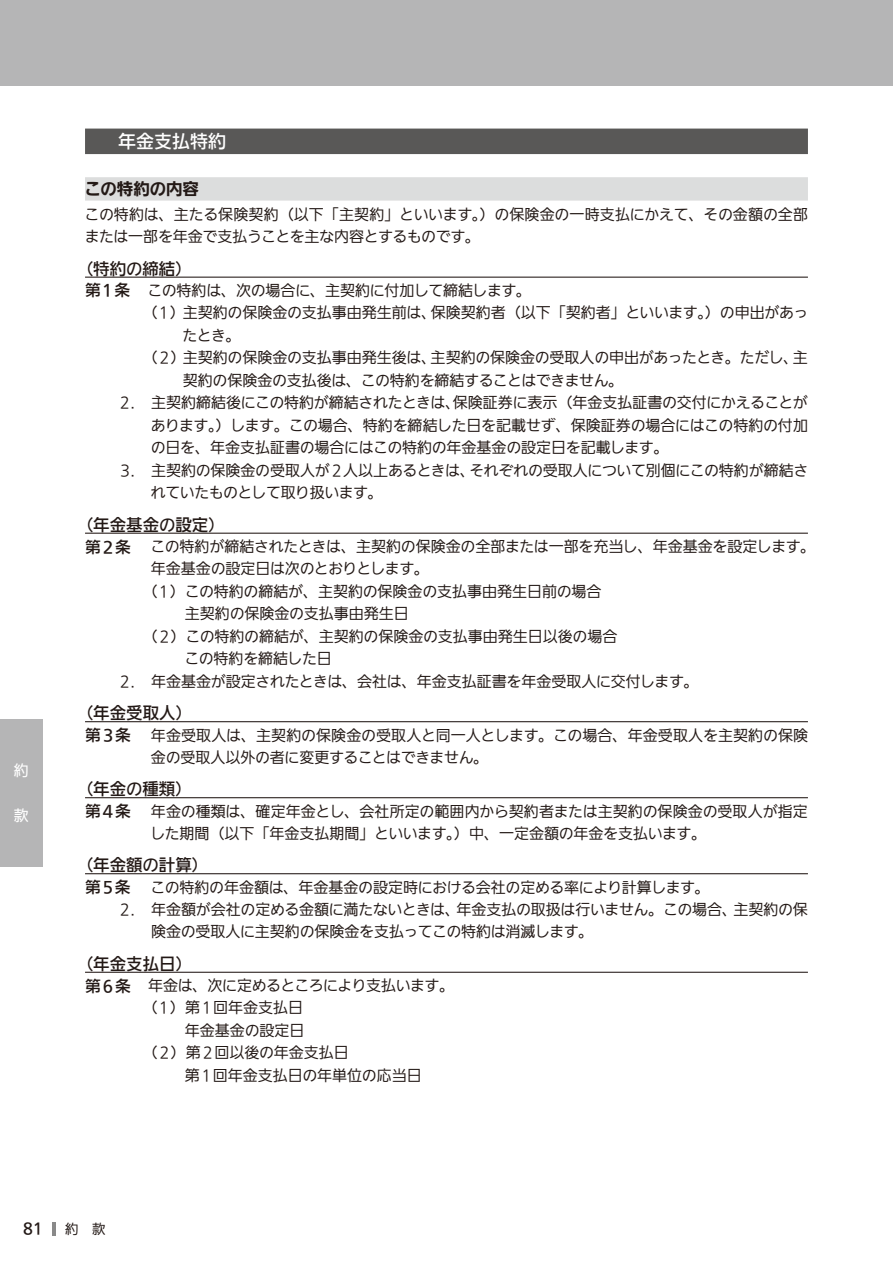
<style>
.page{position:relative;width:893px;height:1263px;background:#fff}
.page>*{position:absolute;margin:0;border:0;box-sizing:border-box;transform-origin:0 0}
.t1{font:500 18px "Iwa UD Go Hon Pro";color:#fff}
.t2{font:500 16.5px "Iwa UD Go Hon Pro";color:#231916}
.t3{font:700 16.5px "Iwa UD Go Dsp Pro";letter-spacing:-.01em;color:#231916}
.t4{font:500 15.75px "Iwa UD Go Dsp Pro";letter-spacing:-.045em;color:#231916}
.t5{font:100 15px/22.2px "Iwa UD Go Hon Pro";letter-spacing:-.015em;color:#231916}
.t6{font:100 15px "Iwa UD Go Hon Pro";letter-spacing:-.035em;color:#231916}
.t7{font:100 15px "Iwa UD Go Hon Pro";letter-spacing:-.04em;color:#231916}
.t8{font:500 15px "Iwa UD Go Hon Pro";color:#231916}
.t9{font:15px "Iwa UD Go Hon Pro RA";color:#fff}
.t10{font:100 13.5px "Iwa UD Go Hon Pro";color:#231916}
.s1{font-family:"Iwa UD Go Dsp Pro";font-weight:500;font-size:15.75px}
</style>
<div class="page">
<hr style="left:52px;top:1222px;width:3px;height:14px;background:#898989">
<div style="left:0;top:719px;width:43px;height:148px;background:#b5b5b6"></div>
<div style="left:0;top:0;width:893px;height:85px;background:#b5b5b6"></div>
<div style="left:85px;top:129px;width:723px;height:25px;background:#595857"></div>
<div style="left:85px;top:177px;width:723px;height:24px;background:#dcdddd"></div>
<hr style="left:85px;top:277px;width:723px;height:1px;background:#231916">
<hr style="left:85px;top:533px;width:723px;height:1px;background:#231916">
<hr style="left:85px;top:721px;width:723px;height:1px;background:#231916">
<hr style="left:85px;top:797px;width:723px;height:1px;background:#231916">
<hr style="left:85px;top:873px;width:723px;height:1px;background:#231916">
<hr style="left:85px;top:972px;width:723px;height:1px;background:#231916">
<p class="t9" style="left:14px;top:760px;width:15px">約</p>
<p class="t9" style="left:14px;top:805px;width:16px">款</p>
<p class="t1" style="left:118px;top:128px;width:110px">年金支払特約</p>
<p class="t3" style="left:85px;top:177px;width:116px">この特約の内容</p>
<p class="t5" style="left:85px;top:204px;width:725px">この特約は、主たる保険契約（以下「主契約」といいます。）の保険金の一時支払にかえて、その金額の全部または一部を年金で支払うことを主な内容とするものです。</p>
<p class="t2" style="left:77px;top:256px;width:117px">（特約の締結）</p>
<p class="t5" style="left:85px;top:280px;width:448px"><span class="s1">第１条</span> この特約は、次の場合に、主契約に付加して締結します。</p>
<p class="t5" style="left:142px;top:302px;width:667px">（１）主契約の保険金の支払事由発生前は、保険契約者（以下「契約者」といいます。）の申出があっ</p>
<p class="t5" style="left:183px;top:325px;width:60px">たとき。</p>
<p class="t5" style="left:142px;top:347px;width:667px">（２）主契約の保険金の支払事由発生後は、主契約の保険金の受取人の申出があったとき。ただし、主</p>
<p class="t5" style="left:183px;top:370px;width:442px">契約の保険金の支払後は、この特約を締結することはできません。</p>
<p class="t5" style="left:117px;top:392px;width:692px">２． 主契約締結後にこの特約が締結されたときは、保険証券に表示（年金支払証書の交付にかえることが</p>
<p class="t5" style="left:151px;top:415px;width:659px">あります。）します。この場合、特約を締結した日を記載せず、保険証券の場合にはこの特約の付加</p>
<p class="t5" style="left:151px;top:437px;width:519px">の日を、年金支払証書の場合にはこの特約の年金基金の設定日を記載します。</p>
<p class="t5" style="left:117px;top:460px;width:693px">３． 主契約の保険金の受取人が２人以上あるときは、それぞれの受取人について別個にこの特約が締結さ</p>
<p class="t7" style="left:151px;top:482px;width:234px">れていたものとして取り扱います。</p>
<p class="t2" style="left:77px;top:512px;width:150px">（年金基金の設定）</p>
<p class="t4" style="left:85px;top:535px;width:47px">第２条</p>
<p class="t5" style="left:150px;top:536px;width:666px">この特約が締結されたときは、主契約の保険金の全部または一部を充当し、年金基金を設定します。</p>
<p class="t5" style="left:151px;top:558px;width:280px">年金基金の設定日は次のとおりとします。</p>
<p class="t5" style="left:142px;top:581px;width:461px">（１）この特約の締結が、主契約の保険金の支払事由発生日前の場合</p>
<p class="t5" style="left:185px;top:603px;width:225px">主契約の保険金の支払事由発生日</p>
<p class="t5" style="left:142px;top:626px;width:476px">（２）この特約の締結が、主契約の保険金の支払事由発生日以後の場合</p>
<p class="t5" style="left:185px;top:648px;width:149px">この特約を締結した日</p>
<p class="t5" style="left:117px;top:671px;width:583px">２． 年金基金が設定されたときは、会社は、年金支払証書を年金受取人に交付します。</p>
<p class="t2" style="left:77px;top:701px;width:117px">（年金受取人）</p>
<p class="t4" style="left:85px;top:723px;width:47px">第３条</p>
<p class="t5" style="left:151px;top:725px;width:659px">年金受取人は、主契約の保険金の受取人と同一人とします。この場合、年金受取人を主契約の保険金の受取人以外の者に変更することはできません。</p>
<p class="t2" style="left:77px;top:777px;width:117px">（年金の種類）</p>
<p class="t4" style="left:85px;top:799px;width:48px">第４条</p>
<p class="t5" style="left:150px;top:801px;width:659px">年金の種類は、確定年金とし、会社所定の範囲内から契約者または主契約の保険金の受取人が指定した期間（以下「年金支払期間」といいます。）中、一定金額の年金を支払います。</p>
<p class="t2" style="left:77px;top:853px;width:133px">（年金額の計算）</p>
<p class="t4" style="left:85px;top:875px;width:47px">第５条</p>
<p class="t5" style="left:150px;top:877px;width:561px">この特約の年金額は、年金基金の設定時における会社の定める率により計算します。</p>
<p class="t5" style="left:117px;top:899px;width:692px">２． 年金額が会社の定める金額に満たないときは、年金支払の取扱は行いません。この場合、主契約の保</p>
<p class="t5" style="left:151px;top:921px;width:444px">険金の受取人に主契約の保険金を支払ってこの特約は消滅します。</p>
<p class="t2" style="left:77px;top:951px;width:117px">（年金支払日）</p>
<p class="t6" style="left:85px;top:975px;width:371px"><span class="s1">第６条</span> 年金は、次に定めるところにより支払います。</p>
<p class="t5" style="left:142px;top:997px;width:162px">（１）第１回年金支払日</p>
<p class="t5" style="left:185px;top:1020px;width:121px">年金基金の設定日</p>
<p class="t5" style="left:142px;top:1042px;width:208px">（２）第２回以後の年金支払日</p>
<p class="t5" style="left:185px;top:1065px;width:238px">第１回年金支払日の年単位の応当日</p>
<p class="t8" style="left:23px;top:1217px;width:21px">81</p>
<p class="t10" style="left:65px;top:1220px;width:42px">約 款</p>
</div>
